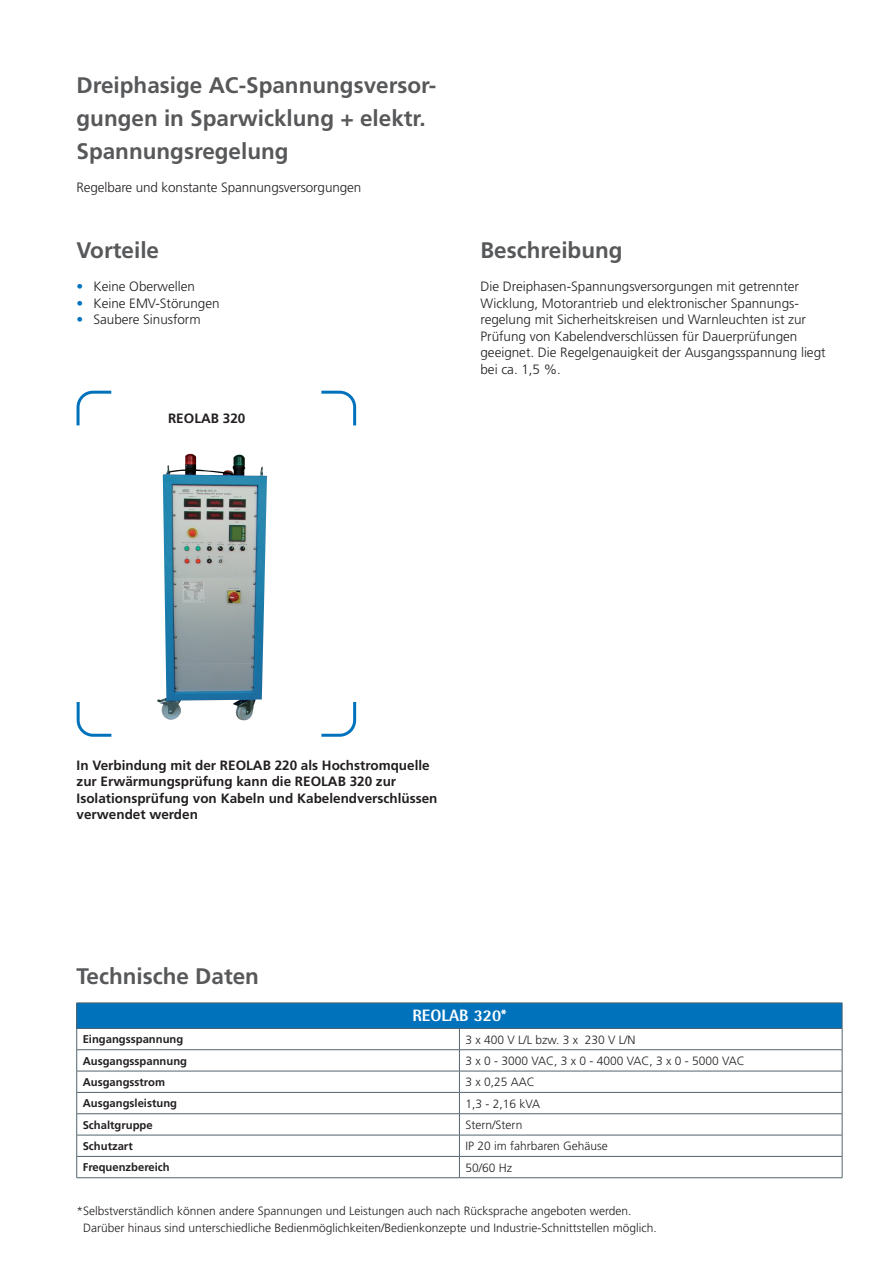
<style>
.page{position:relative;width:893px;height:1263px;background:#fff}
.page>*{position:absolute;margin:0;border:0;box-sizing:border-box;transform-origin:0 0}
.Headline_Unterseiten{font:700 22.5px/33px "Frutiger";color:#57585a}
.t1{font:800 16.5px "Rotis Semi Sans Pro";color:#fff}
.Fließtext_linksbündi{font:300 13.5px/16.5px "Frutiger";letter-spacing:-.005em;color:#231f20}
.Fließtext_linksbündi-2{font:700 13.5px/16.5px "Frutiger";color:#231f20}
.Anmerkungen_Tabelle{font:300 12px/16.5px "Frutiger";color:#231f20}
.Fließtext_Tabelle_li{font:300 12px "Frutiger";color:#231f20}
.Fließtext_Tabelle_li-2{font:700 11.25px "Frutiger";color:#231f20}
.s1{color:#0072bc}
</style>
<div class="page">
<svg style="left:76px;top:390px;width:36px;height:36px"></svg>
<svg style="left:321px;top:390px;width:36px;height:36px"></svg>
<svg style="left:321px;top:702px;width:36px;height:35px"></svg>
<svg style="left:76px;top:702px;width:36px;height:35px"></svg>
<img style="left:157px;top:454px;width:110px;height:267px">
<div style="left:77px;top:1003px;width:765px;height:25px;background:#0072bc"></div>
<hr style="left:77px;top:1002px;width:382px;height:1px;background:#53656e">
<hr style="left:459px;top:1002px;width:383px;height:1px;background:#53656e">
<hr style="left:77px;top:1028px;width:382px;height:1px;background:#53656e">
<hr style="left:459px;top:1028px;width:383px;height:1px;background:#53656e">
<hr style="left:77px;top:1049px;width:382px;height:1px;background:#53656e">
<hr style="left:459px;top:1049px;width:383px;height:1px;background:#53656e">
<hr style="left:77px;top:1071px;width:382px;height:1px;background:#53656e">
<hr style="left:459px;top:1071px;width:383px;height:1px;background:#53656e">
<hr style="left:77px;top:1092px;width:382px;height:1px;background:#53656e">
<hr style="left:459px;top:1092px;width:383px;height:1px;background:#53656e">
<hr style="left:77px;top:1113px;width:382px;height:1px;background:#53656e">
<hr style="left:459px;top:1113px;width:383px;height:1px;background:#53656e">
<hr style="left:77px;top:1135px;width:382px;height:1px;background:#53656e">
<hr style="left:459px;top:1135px;width:383px;height:1px;background:#53656e">
<hr style="left:77px;top:1156px;width:382px;height:1px;background:#53656e">
<svg style="left:76px;top:1003px;width:1px;height:174px"></svg>
<hr style="left:459px;top:1156px;width:383px;height:1px;background:#53656e">
<svg style="left:459px;top:1028px;width:1px;height:149px"></svg>
<svg style="left:842px;top:1003px;width:1px;height:174px"></svg>
<hr style="left:77px;top:1177px;width:382px;height:1px;background:#53656e">
<hr style="left:459px;top:1177px;width:383px;height:1px;background:#53656e">
<p class="Headline_Unterseiten" style="left:77px;top:69px;width:361px">Dreiphasige AC-Spannungsversor&shy;gungen in Sparwicklung + elektr.<br>Spannungsregelung</p>
<p class="Fließtext_linksbündi" style="left:77px;top:179px;width:286px">Regelbare und konstante Spannungsversorgungen</p>
<p class="Headline_Unterseiten" style="left:77px;top:234px;width:84px">Vorteile</p>
<p class="Fließtext_linksbündi" style="left:77px;top:278px;width:120px"><span class="s1">•</span> Keine Oberwellen</p>
<p class="Fließtext_linksbündi" style="left:77px;top:295px;width:145px"><span class="s1">•</span> Keine EMV-Störungen</p>
<p class="Fließtext_linksbündi" style="left:77px;top:311px;width:126px"><span class="s1">•</span> Saubere Sinusform</p>
<p class="Fließtext_linksbündi-2" style="left:168px;top:410px;width:79px">REOLAB 320</p>
<p class="Headline_Unterseiten" style="left:480px;top:234px;width:144px">Beschreibung</p>
<p class="Fließtext_linksbündi" style="left:480px;top:278px;width:347px">Die Dreiphasen-Spannungsversorgungen mit getrennter Wicklung, Motorantrieb und elektronischer Spannungs&shy;regelung mit Sicherheitskreisen und Warnleuchten ist zur Prüfung von Kabelendverschlüssen für Dauerprüfungen geeignet. Die Regelgenauigkeit der Ausgangsspannung liegt bei ca. 1,5 %.</p>
<p class="Fließtext_linksbündi-2" style="left:77px;top:757px;width:362px">In Verbindung mit der REOLAB 220 als Hochstromquelle zur Erwärmungsprüfung kann die REOLAB 320 zur Isolationsprüfung von Kabeln und Kabelendverschlüssen verwendet werden</p>
<p class="Headline_Unterseiten" style="left:77px;top:960px;width:184px">Technische Daten</p>
<p class="t1" style="left:412px;top:1005px;width:95px">REOLAB 320*</p>
<p class="Fließtext_Tabelle_li-2" style="left:83px;top:1033px;width:102px">Eingangsspannung</p>
<p class="Fließtext_Tabelle_li" style="left:465px;top:1032px;width:172px">3 x 400 V L/L bzw. 3 x 230 V L/N</p>
<p class="Fließtext_Tabelle_li-2" style="left:83px;top:1054px;width:106px">Ausgangsspannung</p>
<p class="Fließtext_Tabelle_li" style="left:465px;top:1054px;width:281px">3 x 0 - 3000 VAC, 3 x 0 - 4000 VAC, 3 x 0 - 5000 VAC</p>
<p class="Fließtext_Tabelle_li-2" style="left:83px;top:1075px;width:84px">Ausgangsstrom</p>
<p class="Fließtext_Tabelle_li" style="left:465px;top:1075px;width:71px">3 x 0,25 AAC</p>
<p class="Fließtext_Tabelle_li-2" style="left:83px;top:1097px;width:96px">Ausgangsleistung</p>
<p class="Fließtext_Tabelle_li" style="left:465px;top:1097px;width:76px">1,3 - 2,16 kVA</p>
<p class="Fließtext_Tabelle_li-2" style="left:83px;top:1118px;width:72px">Schaltgruppe</p>
<p class="Fließtext_Tabelle_li" style="left:465px;top:1118px;width:59px">Stern/Stern</p>
<p class="Fließtext_Tabelle_li-2" style="left:83px;top:1139px;width:52px">Schutzart</p>
<p class="Fließtext_Tabelle_li" style="left:465px;top:1139px;width:144px">IP 20 im fahrbaren Gehäuse</p>
<p class="Fließtext_Tabelle_li-2" style="left:83px;top:1161px;width:89px">Frequenzbereich</p>
<p class="Fließtext_Tabelle_li" style="left:465px;top:1161px;width:48px">50/60 Hz</p>
<p class="Anmerkungen_Tabelle" style="left:83px;top:1203px;width:575px;text-indent:-7px">*Selbstverständlich können andere Spannungen und Leistungen auch nach Rücksprache angeboten werden.<br>Darüber hinaus sind unterschiedliche Bedienmöglichkeiten/Bedienkonzepte und Industrie-Schnittstellen möglich.</p>
</div>
